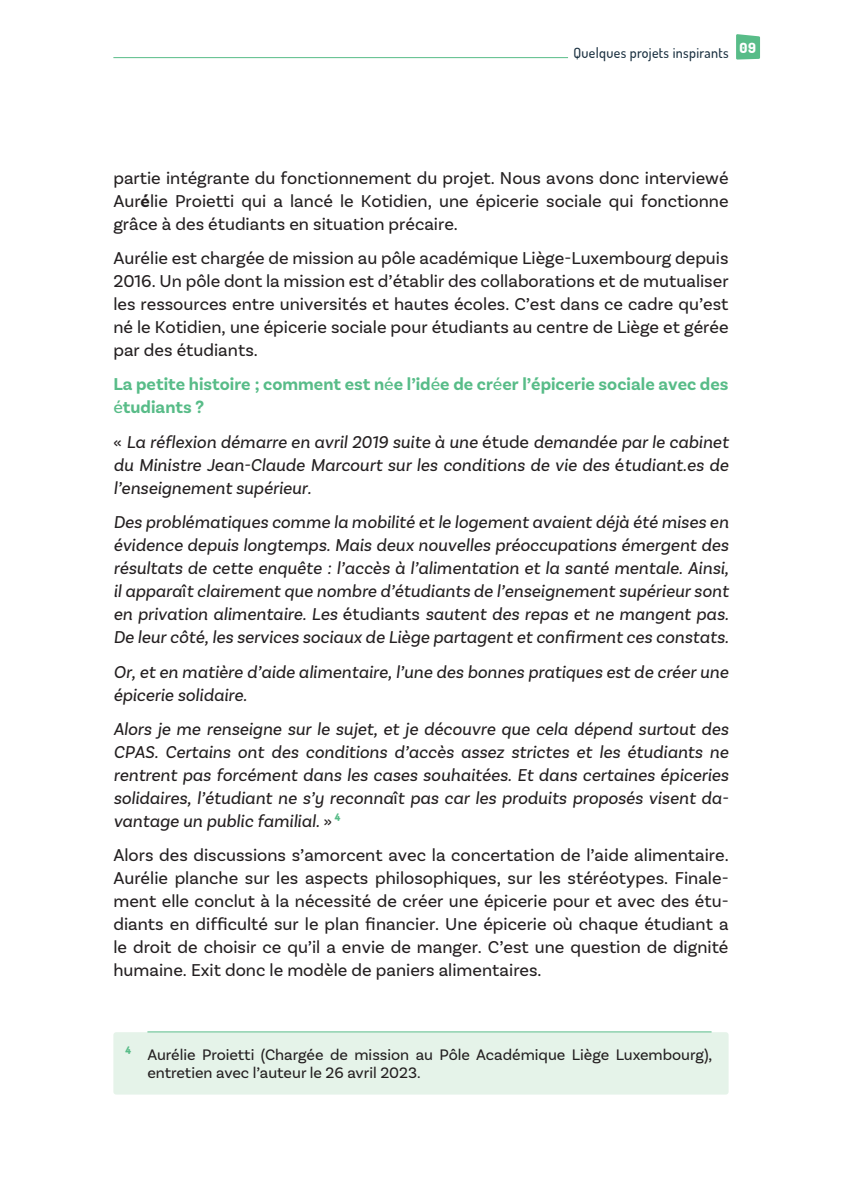
<style>
.page{position:relative;width:842px;height:1191px;background:#fff}
.page>*{position:absolute;margin:0;border:0;box-sizing:border-box;transform-origin:0 0}
.t1{font:italic 18px/23px "Basic Sans";color:#231f20;text-align:justify}
.t2{font:18px/23px "Basic Sans";color:#231f20;text-align:justify}
.t3{font:700 18px/23px "Basic Sans";color:#58bc88}
.t4{font:16px/18px "Basic Sans";color:#231f20}
.t5{font:500 14px "Dosis";letter-spacing:.025em;color:#192f3f}
.s1{font-weight:700}
.s2{font-weight:400}
.s3{font-style:normal}
</style>
<div class="page">
<hr style="left:113px;top:57px;width:616px;height:1px;background:#58bc88">
<div style="left:568px;top:52px;width:166px;height:10px;background:#fff"></div>
<svg style="left:736px;top:34px;width:24px;height:26px"></svg>
<div style="left:113px;top:1032px;width:616px;height:62px;background:#e5f3e9;border-radius:3px"></div>
<hr style="left:147px;top:1031px;width:564px;height:1px;background:#58bc88">
<p class="t5" style="left:573px;top:43px;width:184px">Quelques projets inspirants <sup>09</sup></p>
<p class="t2" style="left:113px;top:166px;width:617px">partie intégrante du fonctionnement du projet. Nous avons donc interviewé Aur<span class="s1">é</span>lie Proietti qui a lancé le Kotidien, une épicerie sociale qui fonctionne grâce à des étudiants en situation précaire.</p>
<p class="t2" style="left:113px;top:246px;width:617px">Aurélie est chargée de mission au pôle académique Liège-Luxembourg depuis 2016. Un pôle dont la mission est d’établir des collaborations et de mutualiser les ressources entre universités et hautes écoles. C’est dans ce cadre qu’est né le Kotidien, une épicerie sociale pour étudiants au centre de Liège et gérée par des étudiants.</p>
<p class="t3" style="left:113px;top:373px;width:617px">La petite histoire ; comment est n<span class="s2">é</span>e l’id<span class="s2">é</span>e de cr<span class="s2">é</span>er l’épicerie sociale avec des <span class="s2">é</span>tudiants ?</p>
<p class="t1" style="left:113px;top:430px;width:617px"><span class="s3">«</span> La réflexion démarre en avril 2019 suite à une <span class="s3">étude</span> demandée par le cabinet du Ministre Jean-Claude Marcourt sur les conditions de vie des <span class="s3">é</span>tudiant.es de l’enseignement supérieur.</p>
<p class="t1" style="left:113px;top:510px;width:617px">Des problématiques comme la mobilité et le logement avaient déjà été mises en évidence depuis longtemps. Mais deux nouvelles préoccupations émergent des résultats de cette enquête : l’accès à l’alimentation et la santé mentale. Ainsi, il appara<span class="s3">î</span>t clairement que nombre d’étudiants de l’enseignement supérieur sont en privation alimentaire. Les <span class="s3">étudiants</span> sautent des repas et ne mangent pas.<br>De leur côté, les services sociaux de Liège partagent et confirment ces constats.</p>
<p class="t1" style="left:113px;top:660px;width:617px">Or, et en matière d’aide alimentaire, l’une des bonnes pratiques est de créer une épicerie solidaire.</p>
<p class="t1" style="left:113px;top:717px;width:617px">Alors je me renseigne sur le sujet, et je découvre que cela dépend surtout des CPAS. Certains ont des conditions d’accès assez strictes et les étudiants ne rentrent pas forcément dans les cases souhaitées. Et dans certaines épiceries solidaires, l’étudiant ne s’y reconna<span class="s3">î</span>t pas car les produits proposés visent da&shy;vantage un public familial. <span class="s3">»</span> <sup>4</sup></p>
<p class="t2" style="left:113px;top:843px;width:617px">Alors des discussions s’amorcent avec la concertation de l’aide alimentaire.<br>Aurélie planche sur les aspects philosophiques, sur les stéréotypes. Finale&shy;ment elle conclut à la nécessité de créer une épicerie pour et avec des étu&shy;diants en difficulté sur le plan financier. Une épicerie où chaque étudiant a le droit de choisir ce qu’il a envie de manger. C’est une question de dignité humaine. Exit donc le modèle de paniers alimentaires.</p>
<p class="t4" style="left:147px;top:1045px;width:566px;text-indent:-22px"><sup>4</sup> Aurélie Proietti (Chargée de mission au Pôle Académique Liège Luxembourg), entretien avec l’auteur le 26 avril 2023.</p>
</div>
